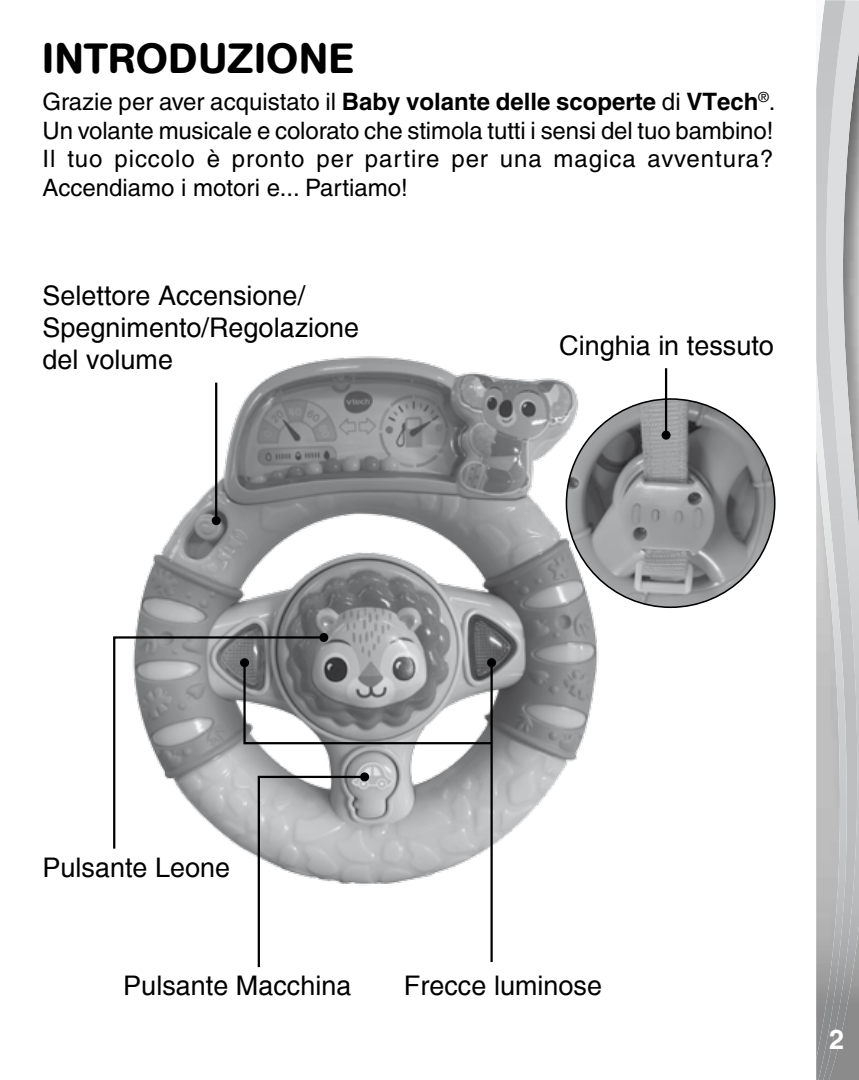
<style>
.page{position:relative;width:859px;height:1080px;background:#fff}
.page>*{position:absolute;margin:0;border:0;box-sizing:border-box;transform-origin:0 0}
.t1{font:500 42px "AG Book Rounded";letter-spacing:.02em;color:#000}
.t2{font:27px/32.4px "Helvetica";color:#000}
.t3{font:700 27px "Helvetica";color:#fff}
.t4{font:500 24px/28.8px "Helvetica";letter-spacing:.015em;color:#000;text-align:justify}
.s1{font-weight:700}
</style>
<div class="page">
<img style="left:849px;top:3px;width:10px;height:1077px">
<svg style="left:816px;top:0;width:43px;height:3px"></svg>
<img style="left:816px;top:1px;width:33px;height:1079px">
<img style="left:135px;top:356px;width:464px;height:528px">
<hr style="left:490px;top:663px;width:3px;height:299px;background:#000">
<svg style="left:487px;top:658px;width:9px;height:9px"></svg>
<hr style="left:215px;top:383px;width:2px;height:138px;background:#000">
<div style="left:212px;top:516px;width:9px;height:9px;background:#000;border-radius:50%"></div>
<svg style="left:113px;top:635px;width:213px;height:216px"></svg>
<div style="left:319px;top:633px;width:9px;height:9px;background:#000;border-radius:50%"></div>
<svg style="left:242px;top:660px;width:252px;height:85px"></svg>
<div style="left:240px;top:658px;width:9px;height:9px;background:#000;border-radius:50%"></div>
<svg style="left:257px;top:775px;width:110px;height:193px"></svg>
<div style="left:360px;top:772px;width:9px;height:9px;background:#000;border-radius:50%"></div>
<svg style="left:565px;top:397px;width:211px;height:212px"></svg>
<hr style="left:665px;top:368px;width:2px;height:67px;background:#000">
<div style="left:662px;top:431px;width:9px;height:9px;background:#000;border-radius:50%"></div>
<h1 class="t1" style="left:43px;top:33px;width:312px">INTRODUZIONE</h1>
<p class="t4" style="left:43px;top:87px;width:734px">Grazie per aver acquistato il <span class="s1">Baby volante delle scoperte</span> di <span class="s1">VTech</span><sup>®</sup>.<br>Un volante musicale e colorato che stimola tutti i sensi del tuo bambino!<br>Il tuo piccolo è pronto per partire per una magica avventura?<br>Accendiamo i motori e... Partiamo!</p>
<p class="t2" style="left:43px;top:279px;width:318px">Selettore Accensione/<br>Spegnimento/Regolazione del volume</p>
<p class="t2" style="left:559px;top:330px;width:216px">Cinghia in tessuto</p>
<p class="t2" style="left:43px;top:852px;width:189px">Pulsante Leone</p>
<p class="t2" style="left:123px;top:969px;width:230px">Pulsante Macchina</p>
<p class="t2" style="left:404px;top:969px;width:200px">Frecce luminose</p>
<p class="t3" style="left:829px;top:1023px;width:17px">2</p>
</div>
